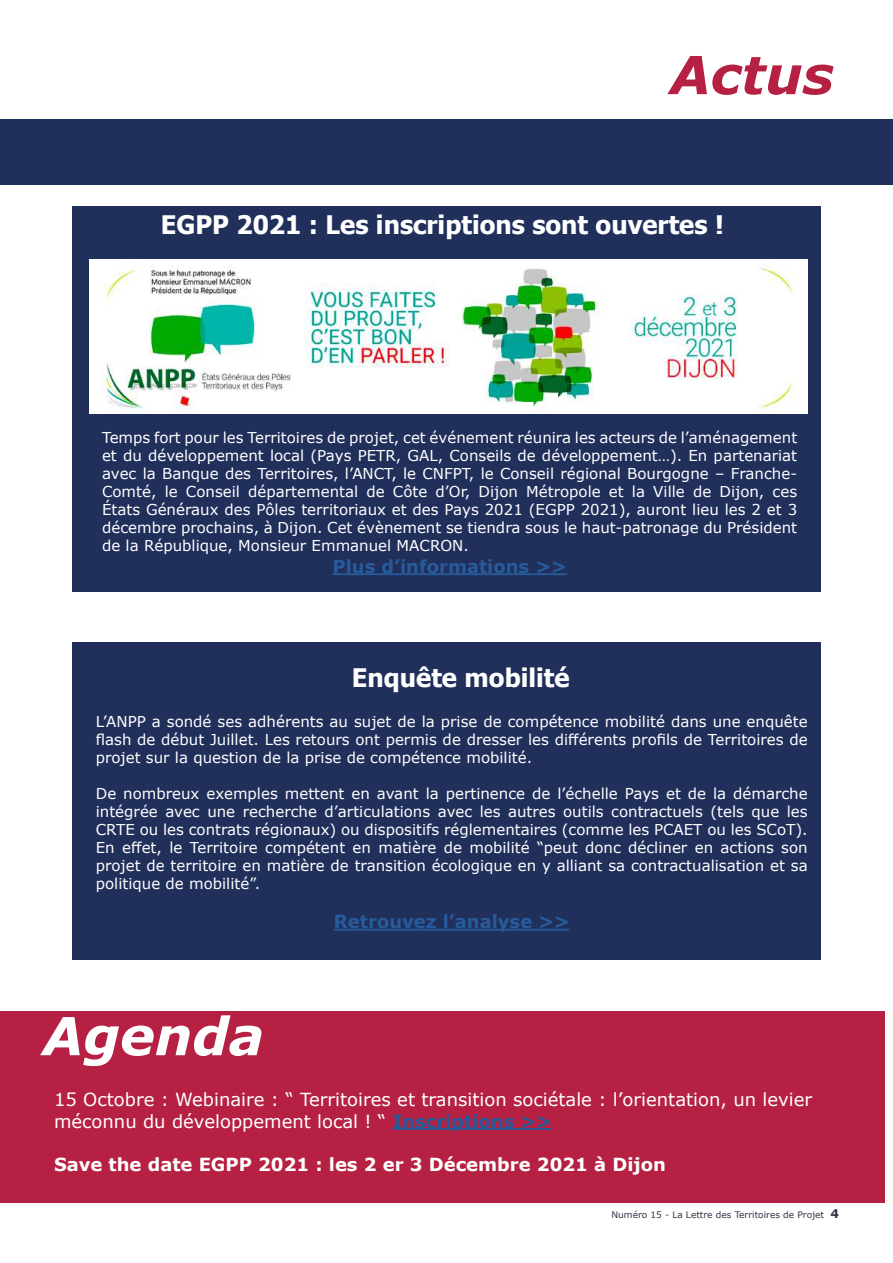
<style>
.page{position:relative;width:893px;height:1263px;background:#fff}
.page>*{position:absolute;margin:0;border:0;box-sizing:border-box;transform-origin:0 0}
.t1{font:italic 700 52.5px "Verdana";color:#fff}
.t2{font:italic 700 52.5px "Verdana";color:#b62143}
.t3{font:700 25.5px "Tahoma";color:#fff}
.t4{font:18px/21.6px "Verdana";color:#fff}
.t5{font:700 18px "Verdana";color:#fff}
.t6{font:700 18px "Verdana";color:#275b9b}
.t7{font:15px/18px "Verdana";color:#fff;text-align:justify}
.t8{font:9px "Verdana";color:#323445}
.s1{font-weight:700;color:#275b9b}
.s2{font-weight:700;font-size:12px}
</style>
<div class="page">
<div style="left:0;top:1011px;width:884px;height:191px;background:#b62143"></div>
<div style="left:0;top:119px;width:893px;height:65px;background:#212f5b"></div>
<div style="left:72px;top:206px;width:749px;height:385px;background:#212f5b"></div>
<img style="left:89px;top:260px;width:719px;height:154px">
<div style="left:72px;top:642px;width:749px;height:317px;background:#212f5b"></div>
<hr style="left:333px;top:573px;width:234px;height:2px;background:#275b9b">
<hr style="left:334px;top:929px;width:236px;height:1px;background:#275b9b">
<hr style="left:393px;top:1128px;width:159px;height:2px;background:#275b9b">
<h1 class="t2" style="left:670px;top:38px;width:166px">Actus</h1>
<h2 class="t3" style="left:161px;top:207px;width:564px">EGPP 2021 : Les inscriptions sont ouvertes !</h2>
<p class="t7" style="left:102px;top:429px;width:697px">Temps fort pour les Territoires de projet, cet événement réunira les acteurs de l’aménagement et du développement local (Pays PETR, GAL, Conseils de développement…). En partenariat avec la Banque des Territoires, l’ANCT, le CNFPT, le Conseil régional Bourgogne – Franche-Comté, le Conseil départemental de Côte d’Or, Dijon Métropole et la Ville de Dijon, ces États Généraux des Pôles territoriaux et des Pays 2021 (EGPP 2021), auront lieu les 2 et 3 décembre prochains, à Dijon. Cet évènement se tiendra sous le haut-patronage du Président de la République, Monsieur Emmanuel MACRON.</p>
<p class="t6" style="left:333px;top:554px;width:236px">Plus d’informations &gt;&gt;</p>
<h2 class="t3" style="left:352px;top:660px;width:219px">Enquête mobilité</h2>
<p class="t7" style="left:96px;top:712px;width:713px">L’ANPP a sondé ses adhérents au sujet de la prise de compétence mobilité dans une enquête flash de début Juillet. Les retours ont permis de dresser les différents profils de Territoires de projet sur la question de la prise de compétence mobilité.</p>
<p class="t7" style="left:96px;top:784px;width:713px">De nombreux exemples mettent en avant la pertinence de l’échelle Pays et de la démarche intégrée avec une recherche d’articulations avec les autres outils contractuels (tels que les CRTE ou les contrats régionaux) ou dispositifs réglementaires (comme les PCAET ou les SCoT).<br>En effet, le Territoire compétent en matière de mobilité “peut donc décliner en actions son projet de territoire en matière de transition écologique en y alliant sa contractualisation et sa politique de mobilité”.</p>
<p class="t6" style="left:334px;top:909px;width:237px">Retrouvez l’analyse &gt;&gt;</p>
<h1 class="t1" style="left:43px;top:999px;width:223px">Agenda</h1>
<p class="t4" style="left:54px;top:1088px;width:760px">15 Octobre : Webinaire : “ Territoires et transition sociétale : l’orientation, un levier méconnu du développement local ! “ <span class="s1">Inscriptions &gt;&gt;</span></p>
<p class="t5" style="left:54px;top:1151px;width:613px">Save the date EGPP 2021 : les 2 er 3 Décembre 2021 à Dijon</p>
<p class="t8" style="left:611px;top:1209px;width:229px">Numéro 15 - La Lettre des Territoires de Projet <span class="s2">4</span></p>
</div>
